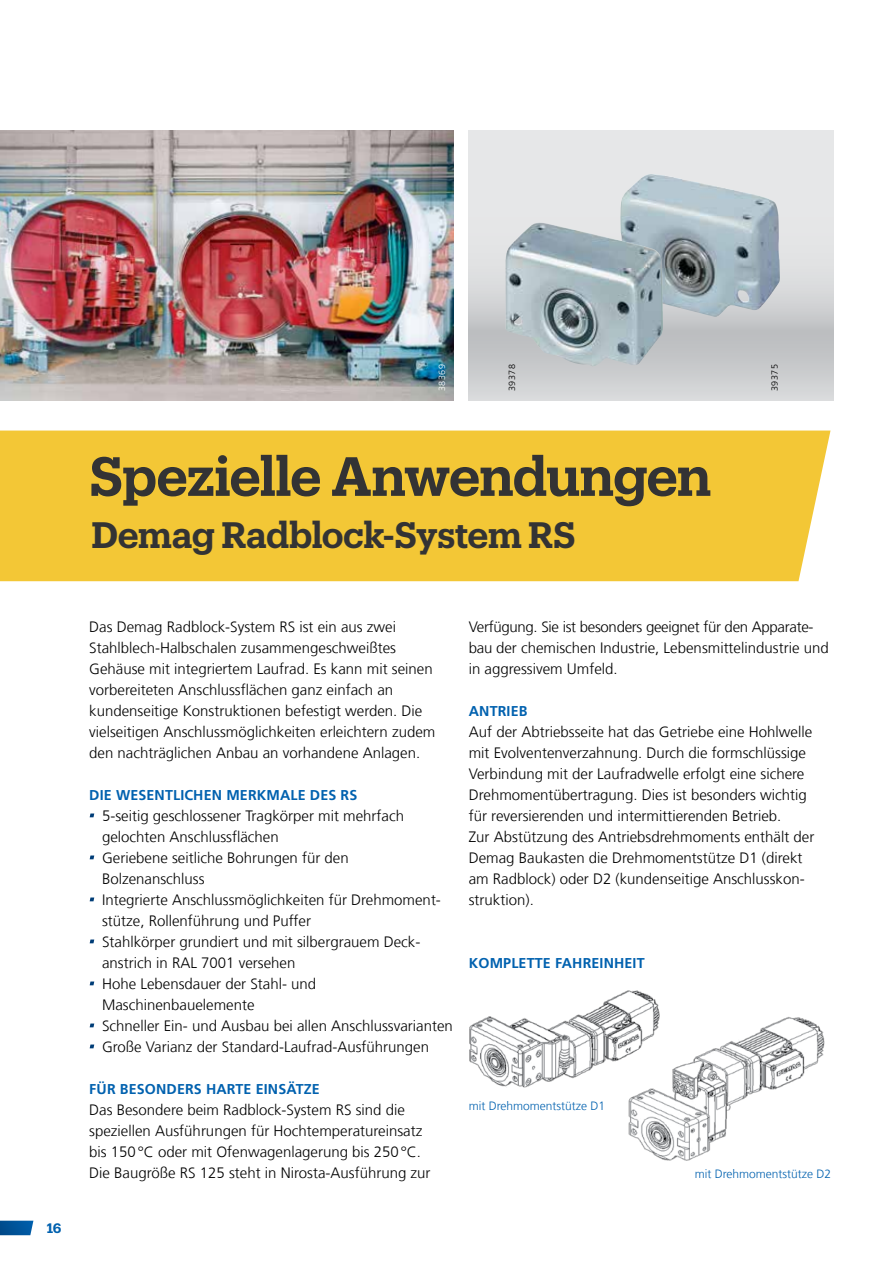
<style>
.page{position:relative;width:893px;height:1263px;background:#fff}
.page>*{position:absolute;margin:0;border:0;box-sizing:border-box;transform-origin:0 0}
.t1{font:600 54px "Produkt";letter-spacing:-.02em;color:#333334}
.t2{font:600 36px "Produkt";letter-spacing:-.015em;color:#333334}
.t3{font:300 15px/21px "Frutiger LT Com";color:#000}
.t4{font:700 14.25px "Frutiger LT Com";letter-spacing:.01em;color:#0061af}
.t5{font:600 13.5px "Produkt";color:#0061af}
.t6{font:300 12px "Frutiger LT Com";color:#0061af}
.t7{font:300 9px "Frutiger LT Com";letter-spacing:.05em;color:#000}
.t8{font:300 9px "Frutiger LT Com";letter-spacing:.05em;color:#fff}
.s1{color:#fff}
</style>
<div class="page">
<svg style="left:0;top:1221px;width:33px;height:14px"></svg>
<div style="left:0;top:430px;width:830px;height:151px;background:#f3c736"></div>
<img style="left:0;top:131px;width:454px;height:270px">
<img style="left:469px;top:990px;width:191px;height:97px">
<img style="left:624px;top:1015px;width:201px;height:146px">
<svg style="left:469px;top:131px;width:364px;height:270px;background:#d9dadb"></svg>
<img style="left:620px;top:174px;width:160px;height:143px">
<img style="left:505px;top:223px;width:158px;height:144px">
<p class="t5" style="left:47px;top:1218px;width:16px">16</p>
<p class="t8" style="left:437px;top:391px;width:28px;rotate:-90deg">38369</p>
<p class="t7" style="left:507px;top:391px;width:28px;rotate:-90deg">39378</p>
<p class="t7" style="left:769px;top:391px;width:28px;rotate:-90deg">39375</p>
<h1 class="t1" style="left:89px;top:438px;width:623px">Spezielle Anwendungen</h1>
<h2 class="t2" style="left:91px;top:509px;width:486px">Demag Radblock-System RS</h2>
<p class="t3" style="left:89px;top:616px;width:348px">Das Demag Radblock-System RS ist ein aus zwei Stahlblech-Halbschalen zusammengeschweißtes Gehäuse mit integriertem Laufrad. Es kann mit seinen vorbereiteten Anschlussflächen ganz einfach an kundenseitige Konstruktionen befestigt werden. Die vielseitigen Anschlussmöglichkeiten erleichtern zudem den nachträglichen Anbau an vorhandene Anlagen.</p>
<p class="t4" style="left:89px;top:786px;width:260px">DIE WESENTLICHEN M ERKMALE DES RS</p>
<p class="t3" style="left:102px;top:805px;width:303px;text-indent:-13px"><span class="s1">•</span> 5-seitig geschlossener Tragkörper mit mehrfach gelochten Anschlussflächen</p>
<p class="t3" style="left:102px;top:847px;width:248px;text-indent:-13px"><span class="s1">•</span> Geriebene seitliche Bohrungen für den<br>Bolzenanschluss</p>
<p class="t3" style="left:102px;top:889px;width:339px;text-indent:-13px"><span class="s1">•</span> Integrierte Anschlussmöglichkeiten für Drehmoment&shy;stütze, Rollenführung und Puffer</p>
<p class="t3" style="left:102px;top:931px;width:319px;text-indent:-13px"><span class="s1">•</span> Stahlkörper grundiert und mit silbergrauem Deck&shy;anstrich in RAL 7001 versehen</p>
<p class="t3" style="left:102px;top:973px;width:216px;text-indent:-13px"><span class="s1">•</span> Hohe Lebensdauer der Stahl- und<br>Maschinenbauelemente</p>
<p class="t3" style="left:89px;top:1015px;width:365px"><span class="s1">•</span> Schneller Ein- und Ausbau bei allen Anschlussvarianten</p>
<p class="t3" style="left:89px;top:1036px;width:341px"><span class="s1">•</span> Große Varianz der Standard-Laufrad-Ausführungen</p>
<p class="t4" style="left:89px;top:1080px;width:232px">FÜR BESONDERS HARTE EINSÄTZE</p>
<p class="t3" style="left:89px;top:1099px;width:343px">Das Besondere beim Radblock-System RS sind die speziellen Ausführungen für Hochtemperatureinsatz bis 150°C oder mit Ofenwagenlagerung bis 250°C.<br>Die Baugröße RS 125 steht in Nirosta-Ausführung zur</p>
<p class="t3" style="left:469px;top:616px;width:361px">Verfügung. Sie ist besonders geeignet für den Apparate&shy;bau der chemischen Industrie, Lebensmittelindustrie und in aggressivem Umfeld.</p>
<p class="t4" style="left:469px;top:702px;width:58px">ANTRIEB</p>
<p class="t3" style="left:469px;top:721px;width:347px">Auf der Abtriebsseite hat das Getriebe eine Hohlwelle mit Evolventenverzahnung. Durch die formschlüssige Verbindung mit der Laufradwelle erfolgt eine sichere Drehmomentübertragung. Dies ist besonders wichtig für reversierenden und intermittierenden Betrieb.<br>Zur Abstützung des Antriebsdrehmoments enthält der Demag Baukasten die Drehmomentstütze D1 (direkt am Radblock) oder D2 (kundenseitige Anschlusskon&shy;struktion).</p>
<p class="t4" style="left:469px;top:954px;width:177px">KOMPLETTE FAHREINHEIT</p>
<p class="t6" style="left:469px;top:1098px;width:138px">mit Drehmomentstütze D1</p>
<p class="t6" style="left:695px;top:1166px;width:138px">mit Drehmomentstütze D2</p>
</div>
